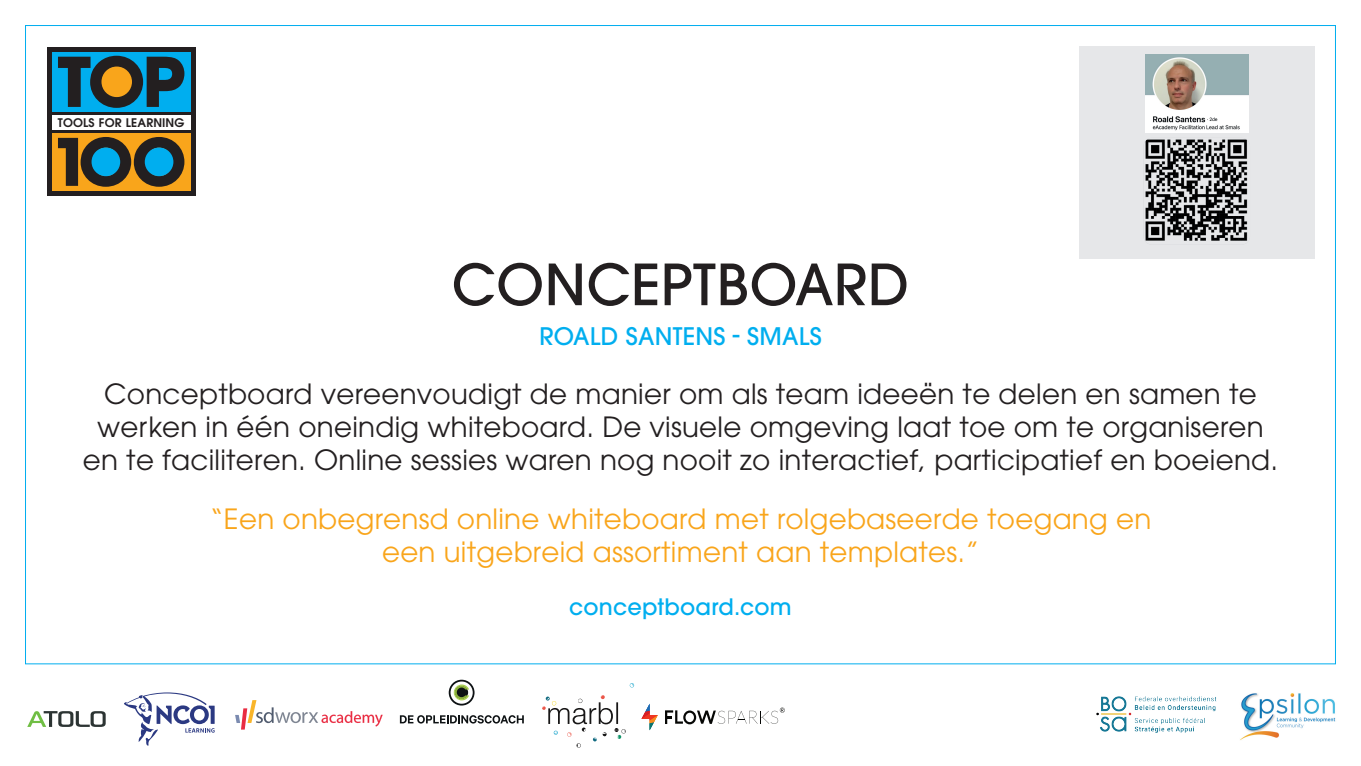
<style>
.page{position:relative;width:1361px;height:766px;background:#fff}
.page>*{position:absolute;margin:0;border:0;box-sizing:border-box;transform-origin:0 0}
.t1{font:500 56.25px "ITC Avant Garde Pro";letter-spacing:.01em;color:#231f20}
.t2{font:27.75px/33.3px "ITC Avant Garde Pro";letter-spacing:.01em;color:#231f20;text-align:center}
.t3{font:27.75px/33.3px "ITC Avant Garde Pro";letter-spacing:.01em;color:#f9a51b;text-align:center}
.t4{font:500 24px "ITC Avant Garde Pro";letter-spacing:.01em;color:#00aeef}
.t5{font:500 22.5px "ITC Avant Garde Pro";letter-spacing:.01em;color:#00aeef}
.t6{font:600 11.85px "Avant Garde";letter-spacing:.01em;color:#231f20}
</style>
<div class="page">
<img style="left:1240px;top:693px;width:96px;height:47px">
<img style="left:1096px;top:696px;width:121px;height:37px">
<div style="left:47px;top:47px;width:149px;height:149px;background:#231f20"></div>
<div style="left:52px;top:52px;width:138px;height:60px;background:#00aeef"></div>
<div style="left:52px;top:115px;width:138px;height:14px;background:#fff"></div>
<div style="left:52px;top:133px;width:138px;height:57px;background:#f9a51b"></div>
<svg style="left:58px;top:137px;width:126px;height:50px"></svg>
<svg style="left:58px;top:56px;width:126px;height:52px"></svg>
<div style="left:101px;top:66px;width:31px;height:31px;background:#f9a51b;border-radius:50%"></div>
<div style="left:92px;top:147px;width:28px;height:29px;background:#00aeef;border-radius:50%"></div>
<div style="left:145px;top:147px;width:28px;height:29px;background:#00aeef;border-radius:50%"></div>
<div style="left:1079px;top:47px;width:235px;height:212px;background:#e6e7e9"></div>
<svg style="left:124px;top:692px;width:91px;height:53px"></svg>
<svg style="left:629px;top:683px;width:5px;height:4px"></svg>
<svg style="left:542px;top:695px;width:84px;height:52px"></svg>
<svg style="left:665px;top:707px;width:120px;height:17px"></svg>
<svg style="left:641px;top:703px;width:17px;height:27px"></svg>
<svg style="left:235px;top:700px;width:148px;height:29px"></svg>
<svg style="left:27px;top:711px;width:79px;height:15px"></svg>
<svg style="left:400px;top:715px;width:124px;height:8px"></svg>
<svg style="left:449px;top:679px;width:25px;height:26px"></svg>
<svg style="left:450px;top:681px;width:23px;height:22px"></svg>
<img style="left:1145px;top:139px;width:103px;height:102px">
<img style="left:1145px;top:54px;width:103px;height:79px">
<p class="t6" style="left:58px;top:115px;width:128px">TOOLS FOR LEARNING</p>
<h1 class="t1" style="left:452px;top:248px;width:459px">CONCEPTBOARD</h1>
<p class="t4" style="left:539px;top:320px;width:284px">ROALD SANTENS - SMALS</p>
<p class="t2" style="left:83px;top:376px;width:1197px">Conceptboard vereenvoudigt de manier om als team ideeën te delen en samen te werken in één oneindig whiteboard. De visuele omgeving laat toe om te organiseren en te faciliteren. Online sessies waren nog nooit zo interactief, participatief en boeiend.</p>
<p class="t3" style="left:210px;top:501px;width:943px">“Een onbegrensd online whiteboard met rolgebaseerde toegang en een uitgebreid assortiment aan templates.”</p>
<p class="t5" style="left:569px;top:592px;width:224px">conceptboard.com</p>
</div>
